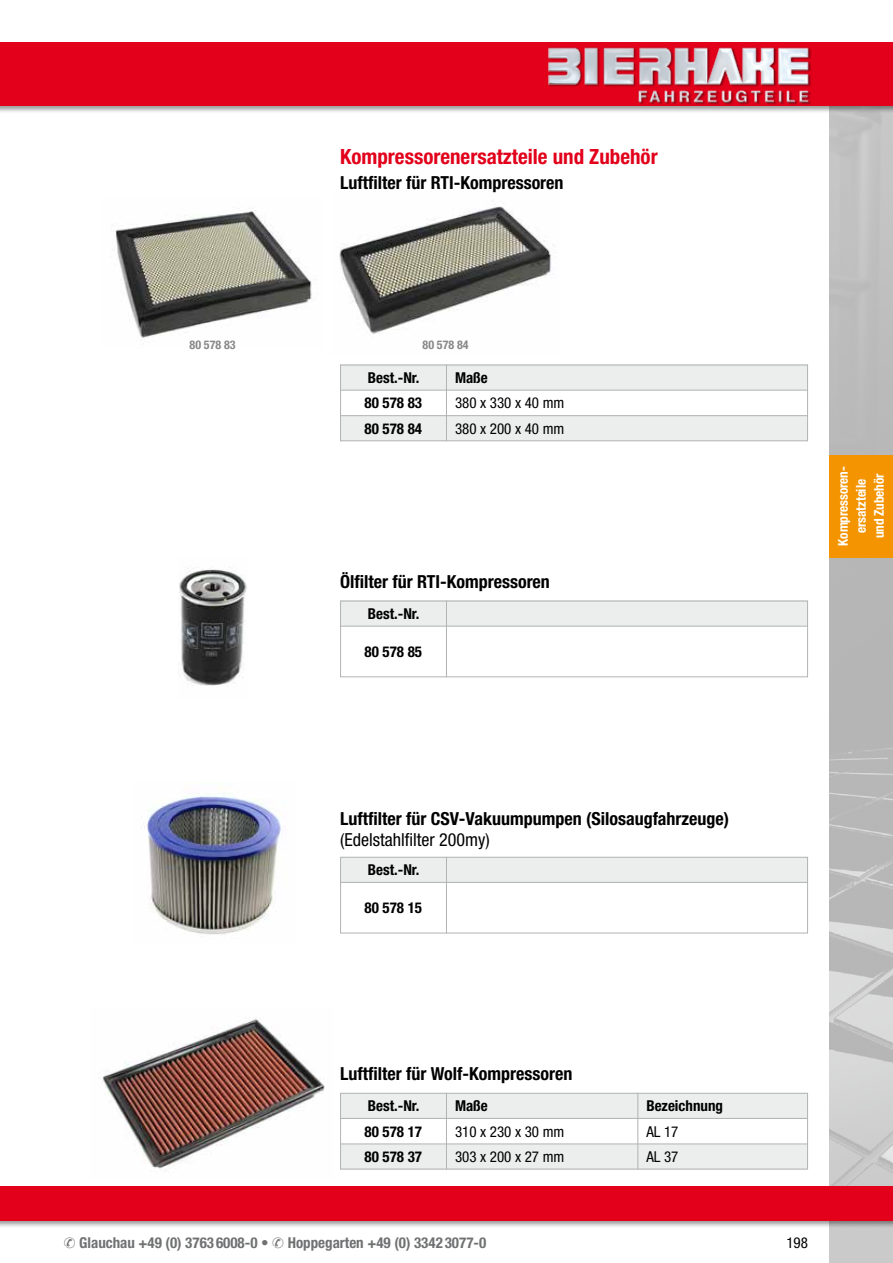
<style>
.page{position:relative;width:893px;height:1263px;background:#fff}
.page>*{position:absolute;margin:0;border:0;box-sizing:border-box;transform-origin:0 0}
.t1{font:700 condensed 21px "Helvetica Neue LT Std";color:#e2001a}
.t2{font:700 condensed 18px "Helvetica Neue LT Std";color:#000}
.t3{font:condensed 18px "Helvetica Neue LT Std";color:#000}
.t4{font:700 condensed 15px/25.5px "Helvetica Neue LT Std";color:#000}
.t5{font:condensed 15px/25.5px "Helvetica Neue LT Std";color:#000}
.t6{font:700 condensed 15px "Helvetica Neue LT Std";color:#707172}
.t7{font:700 condensed 13.5px/18px "Helvetica Neue LT Std";letter-spacing:-.01em;color:#fff;text-align:center}
.t8{font:700 condensed 12px "Helvetica Neue LT Std";color:#87888a}
</style>
<div class="page">
<img style="left:829px;top:114px;width:64px;height:1149px">
<div style="left:0;top:41px;width:893px;height:73px;background:#000;opacity:.4"></div>
<div style="left:0;top:43px;width:893px;height:63px;background:#e2001a"></div>
<div style="left:0;top:1185px;width:893px;height:43px;background:#000;opacity:.4"></div>
<div style="left:0;top:1186px;width:893px;height:34px;background:#e2001a"></div>
<img style="left:548px;top:47px;width:263px;height:58px">
<div style="left:829px;top:455px;width:64px;height:102px;background:#f39400"></div>
<img style="left:115px;top:210px;width:198px;height:128px">
<img style="left:339px;top:203px;width:215px;height:131px">
<img style="left:178px;top:568px;width:69px;height:118px">
<img style="left:144px;top:788px;width:141px;height:147px">
<img style="left:102px;top:1018px;width:223px;height:153px">
<div style="left:340px;top:601px;width:468px;height:25px;background:#eceded"></div>
<div style="left:340px;top:857px;width:468px;height:25px;background:#eceded"></div>
<div style="left:340px;top:365px;width:468px;height:25px;background:#eceded"></div>
<div style="left:340px;top:416px;width:468px;height:25px;background:#eceded"></div>
<hr style="left:340px;top:626px;width:468px;height:1px;background:#b1b3b4">
<hr style="left:340px;top:882px;width:468px;height:1px;background:#b1b3b4">
<hr style="left:340px;top:390px;width:468px;height:1px;background:#b1b3b4">
<hr style="left:340px;top:415px;width:468px;height:1px;background:#b1b3b4">
<div style="left:340px;top:601px;width:468px;height:76px;border:1px solid #b1b3b4"></div>
<hr style="left:446px;top:601px;width:1px;height:76px;background:#b1b3b4">
<div style="left:340px;top:857px;width:468px;height:76px;border:1px solid #b1b3b4"></div>
<hr style="left:446px;top:857px;width:1px;height:76px;background:#b1b3b4">
<div style="left:340px;top:365px;width:468px;height:76px;border:1px solid #b1b3b4"></div>
<hr style="left:446px;top:365px;width:1px;height:76px;background:#b1b3b4">
<div style="left:340px;top:1093px;width:468px;height:25px;background:#eceded"></div>
<div style="left:340px;top:1144px;width:468px;height:25px;background:#eceded"></div>
<hr style="left:340px;top:1118px;width:468px;height:1px;background:#b1b3b4">
<hr style="left:340px;top:1143px;width:468px;height:1px;background:#b1b3b4">
<div style="left:340px;top:1093px;width:468px;height:76px;border:1px solid #b1b3b4"></div>
<hr style="left:446px;top:1093px;width:1px;height:76px;background:#b1b3b4">
<hr style="left:637px;top:1093px;width:1px;height:76px;background:#b1b3b4">
<p class="t1" style="left:340px;top:144px;width:319px">Kompressorenersatzteile und Zubehör</p>
<p class="t2" style="left:340px;top:172px;width:225px">Luftfilter für RTI-Kompressoren</p>
<p class="t8" style="left:190px;top:337px;width:48px">80 578 83</p>
<p class="t8" style="left:423px;top:337px;width:48px">80 578 84</p>
<p class="t4" style="left:368px;top:364px;width:53px">Best.-Nr.</p>
<p class="t4" style="left:455px;top:364px;width:34px">Maße</p>
<p class="t4" style="left:365px;top:390px;width:59px">80 578 83<br>80 578 84</p>
<p class="t5" style="left:455px;top:390px;width:111px">380 x 330 x 40 mm<br>380 x 200 x 40 mm</p>
<p class="t2" style="left:340px;top:571px;width:211px">Ölfilter für RTI-Kompressoren</p>
<p class="t4" style="left:368px;top:600px;width:53px">Best.-Nr.</p>
<p class="t4" style="left:365px;top:639px;width:59px">80 578 85</p>
<p class="t7" style="left:834px;top:546px;width:81px;rotate:-90deg">Kompressoren&shy;ersatzteile<br>und Zubehör</p>
<p class="t2" style="left:340px;top:808px;width:390px">Luftfilter für CSV-Vakuumpumpen (Silosaugfahrzeuge)</p>
<p class="t3" style="left:340px;top:829px;width:151px">(Edelstahlfilter 200my)</p>
<p class="t4" style="left:368px;top:857px;width:53px">Best.-Nr.</p>
<p class="t4" style="left:365px;top:895px;width:59px">80 578 15</p>
<p class="t2" style="left:340px;top:1063px;width:234px">Luftfilter für Wolf-Kompressoren</p>
<p class="t4" style="left:368px;top:1093px;width:53px">Best.-Nr.</p>
<p class="t4" style="left:455px;top:1093px;width:34px">Maße</p>
<p class="t4" style="left:646px;top:1093px;width:78px">Bezeichnung</p>
<p class="t4" style="left:365px;top:1118px;width:59px">80 578 17<br>80 578 37</p>
<p class="t5" style="left:455px;top:1118px;width:111px">310 x 230 x 30 mm<br>303 x 200 x 27 mm</p>
<p class="t5" style="left:646px;top:1118px;width:34px">AL 17<br>AL 37</p>
<p class="t6" style="left:64px;top:1234px;width:424px">✆ Glauchau +49 (0) 3763 6008-0 • ✆ Hoppegarten +49 (0) 3342 3077-0</p>
<p class="t5" style="left:786px;top:1230px;width:23px">198</p>
</div>
